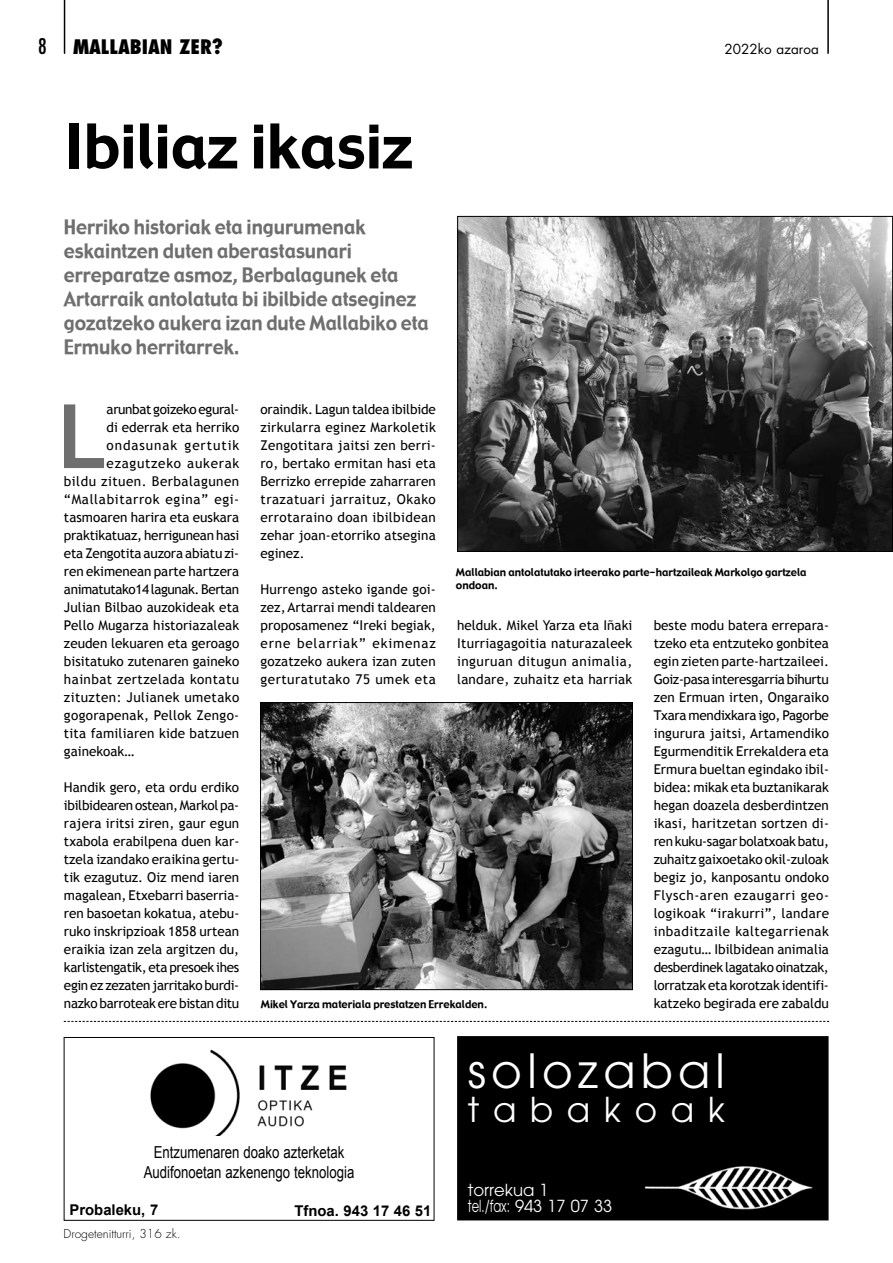
<style>
.page{position:relative;width:893px;height:1263px;background:#fff}
.page>*{position:absolute;margin:0;border:0;box-sizing:border-box;transform-origin:0 0}
.t1{font:700 88.95px "Trebuchet MS";color:#706f6f}
.t2{font:60px "Gadget";color:#000}
.t3{font:46.95px "ITC Avant Garde Std";letter-spacing:.115em;color:#fff}
.t4{font:34.05px "ITC Avant Garde Std";letter-spacing:.4em;color:#fff}
.t5{font:19.5px/24px "Gadget";color:#706f6f;scale:.95 1}
.t6{font:800 condensed 19.5px "Futura Std";color:#000}
.t7{font:16.5px/19.8px "Arial";color:#000;text-align:center;scale:.8 1}
.t8{font:16.5px "ITC Avant Garde Std";color:#fff;scale:.7 1}
.t9{font:16.5px "ITC Avant Garde Std";color:#fff}
.t10{font:700 14.85px "Arial";color:#000}
.t11{font:13.5px/18px "Trebuchet MS";letter-spacing:.005em;color:#000;text-align:justify}
.t12{font:13.5px "Trebuchet MS";letter-spacing:-.015em;color:#000}
.t13{font:13.5px "Trebuchet MS";letter-spacing:.035em;color:#000}
.t14{font:13.5px "Trebuchet MS";letter-spacing:.05em;color:#000}
.t15{font:13.5px "Trebuchet MS";letter-spacing:-.03em;color:#000}
.t16{font:13.5px "Trebuchet MS";letter-spacing:.03em;color:#000}
.t17{font:13.5px "Trebuchet MS";letter-spacing:.025em;color:#000}
.t18{font:13.5px "Trebuchet MS";letter-spacing:-.025em;color:#000}
.t19{font:13.5px "Trebuchet MS";letter-spacing:.07em;color:#000}
.t20{font:13.5px "Futura Std";color:#000}
.t21{font:300 12px "Futura Std";color:#000}
.t22{font:10.5px/12.6px "Gadget";color:#000}
.s1{font-weight:400;font-size:21px}
</style>
<div class="page">
<hr style="left:64px;top:0;width:1px;height:53px;background:#000">
<hr style="left:827px;top:0;width:2px;height:53px;background:#000">
<img style="left:459px;top:218px;width:432px;height:332px">
<div style="left:457px;top:216px;width:436px;height:336px;border:1px solid #000"></div>
<img style="left:262px;top:704px;width:369px;height:284px">
<div style="left:260px;top:702px;width:373px;height:288px;border:1px solid #000"></div>
<svg style="left:64px;top:1021px;width:765px;height:1px"></svg>
<div style="left:457px;top:1036px;width:372px;height:184px;background:#000;border:2px solid #000"></div>
<img style="left:644px;top:1166px;width:169px;height:44px">
<div style="left:64px;top:1037px;width:370px;height:184px;border:1px solid #000"></div>
<img style="left:150px;top:1049px;width:197px;height:86px">
<h3 class="t6" style="left:38px;top:35px;width:48px"><span class="s1">8</span> MALLA</h3>
<h3 class="t6" style="left:130px;top:35px;width:23px">BIAN</h3>
<h3 class="t6" style="left:179px;top:35px;width:45px">ZER ?</h3>
<p class="t20" style="left:725px;top:40px;width:96px">2022ko azaroa</p>
<h2 class="t2" style="left:64px;top:108px;width:351px">Ibiliaz ikasiz</h2>
<h3 class="t5" style="left:64px;top:216px;width:386px">Herriko historiak eta ingurumenak eskaintzen duten aberastasunari erreparatze asmoz, Berbalagunek eta Artarraik antolatuta bi ibilbide atseginez gozatzeko aukera izan dute Mallabiko eta Ermuko herritarrek.</h3>
<h1 class="t1" style="left:57px;top:381px;width:51px">L</h1>
<p class="t18" style="left:107px;top:401px;width:134px">arunbat goizeko egural-</p>
<p class="t11" style="left:107px;top:418px;width:134px">di ederrak eta herriko</p>
<p class="t19" style="left:107px;top:437px;width:134px">ondasunak gertutik</p>
<p class="t14" style="left:107px;top:455px;width:134px">ezagutzeko aukerak</p>
<p class="t13" style="left:64px;top:473px;width:177px">bildu zituen. Berbalagunen</p>
<p class="t14" style="left:64px;top:491px;width:177px">“Mallabitarrok egina” egi-</p>
<p class="t11" style="left:64px;top:508px;width:177px">tasmoaren harira eta euskara</p>
<p class="t12" style="left:64px;top:527px;width:177px">praktikatuaz, herrigunean hasi</p>
<p class="t12" style="left:64px;top:545px;width:177px">eta Zengotita auzora abiatu zi-</p>
<p class="t11" style="left:64px;top:562px;width:177px">ren ekimenean parte hartzera</p>
<p class="t15" style="left:64px;top:581px;width:177px">animatutako14 lagunak. Bertan</p>
<p class="t11" style="left:64px;top:598px;width:177px">Julian Bilbao auzokideak eta</p>
<p class="t11" style="left:64px;top:616px;width:177px">Pello Mugarza historiazaleak</p>
<p class="t11" style="left:64px;top:634px;width:177px">zeuden lekuaren eta geroago</p>
<p class="t11" style="left:64px;top:652px;width:177px">bisitatuko zutenaren gaineko</p>
<p class="t13" style="left:64px;top:671px;width:177px">hainbat zertzelada kontatu</p>
<p class="t16" style="left:64px;top:689px;width:177px">zituzten: Julianek umetako</p>
<p class="t17" style="left:64px;top:707px;width:177px">gogorapenak, Pellok Zengo-</p>
<p class="t11" style="left:64px;top:724px;width:177px">tita familiaren kide batzuen</p>
<p class="t11" style="left:64px;top:742px;width:72px">gainekoak…</p>
<p class="t11" style="left:64px;top:778px;width:177px">Handik gero, eta ordu erdiko ibilbidearen ostean, Markol pa&shy;rajera iritsi ziren, gaur egun txabola erabilpena duen kar&shy;tzela izandako eraikina gertu&shy;tik ezagutuz. Oiz mend iaren magalean, Etxebarri baserria&shy;ren basoetan kokatua, atebu&shy;ruko inskripzioak 1858 urtean eraikia izan zela argitzen du, karlistengatik, eta presoek ihes egin ez zezaten jarritako burdi&shy;nazko barroteak ere bistan ditu</p>
<p class="t11" style="left:261px;top:400px;width:177px">oraindik. Lagun taldea ibilbide zirkularra eginez Markoletik Zengotitara jaitsi zen berri&shy;ro, bertako ermitan hasi eta Berrizko errepide zaharraren trazatuari jarraituz, Okako errotaraino doan ibilbidean zehar joan-etorriko atsegina eginez.</p>
<p class="t11" style="left:261px;top:580px;width:177px">Hurrengo asteko igande goi&shy;zez, Artarrai mendi taldearen proposamenez “Ireki begiak, erne belarriak” ekimenaz gozatzeko aukera izan zuten gerturatutako 75 umek eta</p>
<p class="t22" style="left:456px;top:566px;width:352px">Mallabian antolatutako irteerako parte-hartzaileak Markolgo gartzela ondoan.</p>
<p class="t11" style="left:457px;top:616px;width:177px">helduk. Mikel Yarza eta Iñaki Iturriagagoitia naturazaleek inguruan ditugun animalia, landare, zuhaitz eta harriak</p>
<p class="t11" style="left:654px;top:616px;width:177px">beste modu batera errepara&shy;tzeko eta entzuteko gonbitea egin zieten parte-hartzaileei.<br>Goiz-pasa interesgarria bihurtu zen Ermuan irten, Ongaraiko Txara mendixkara igo, Pagorbe ingurura jaitsi, Artamendiko Egurmenditik Errekaldera eta Ermura bueltan egindako ibil&shy;bidea: mikak eta buztanikarak hegan doazela desberdintzen ikasi, haritzetan sortzen di&shy;ren kuku-sagar bolatxoak batu, zuhaitz gaixoetako okil-zuloak begiz jo, kanposantu ondoko Flysch-aren ezaugarri geo&shy;logikoak “irakurri”, landare inbaditzaile kaltegarrienak ezagutu… Ibilbidean animalia desberdinek lagatako oinatzak, lorratzak eta korotzak identifi&shy;katzeko begirada ere zabaldu</p>
<p class="t22" style="left:261px;top:998px;width:228px">Mikel Yarza materiala prestatzen Errekalden.</p>
<h3 class="t3" style="left:468px;top:1041px;width:259px">solozabal</h3>
<h3 class="t4" style="left:468px;top:1088px;width:259px">tabakoak</h3>
<p class="t7" style="left:144px;top:1143px;width:265px">Entzumenaren doako azterketak<br>Audifonoetan azkenengo teknologia</p>
<p class="t9" style="left:468px;top:1179px;width:82px">torrekua 1</p>
<p class="t10" style="left:70px;top:1200px;width:90px">Probaleku, 7</p>
<p class="t10" style="left:294px;top:1200px;width:139px">Tfnoa. 943 17 46 51</p>
<p class="t8" style="left:468px;top:1196px;width:208px">tel./fax: 943 17 07 33</p>
<p class="t21" style="left:64px;top:1226px;width:118px">Drogetenitturri, 316 zk.</p>
</div>
